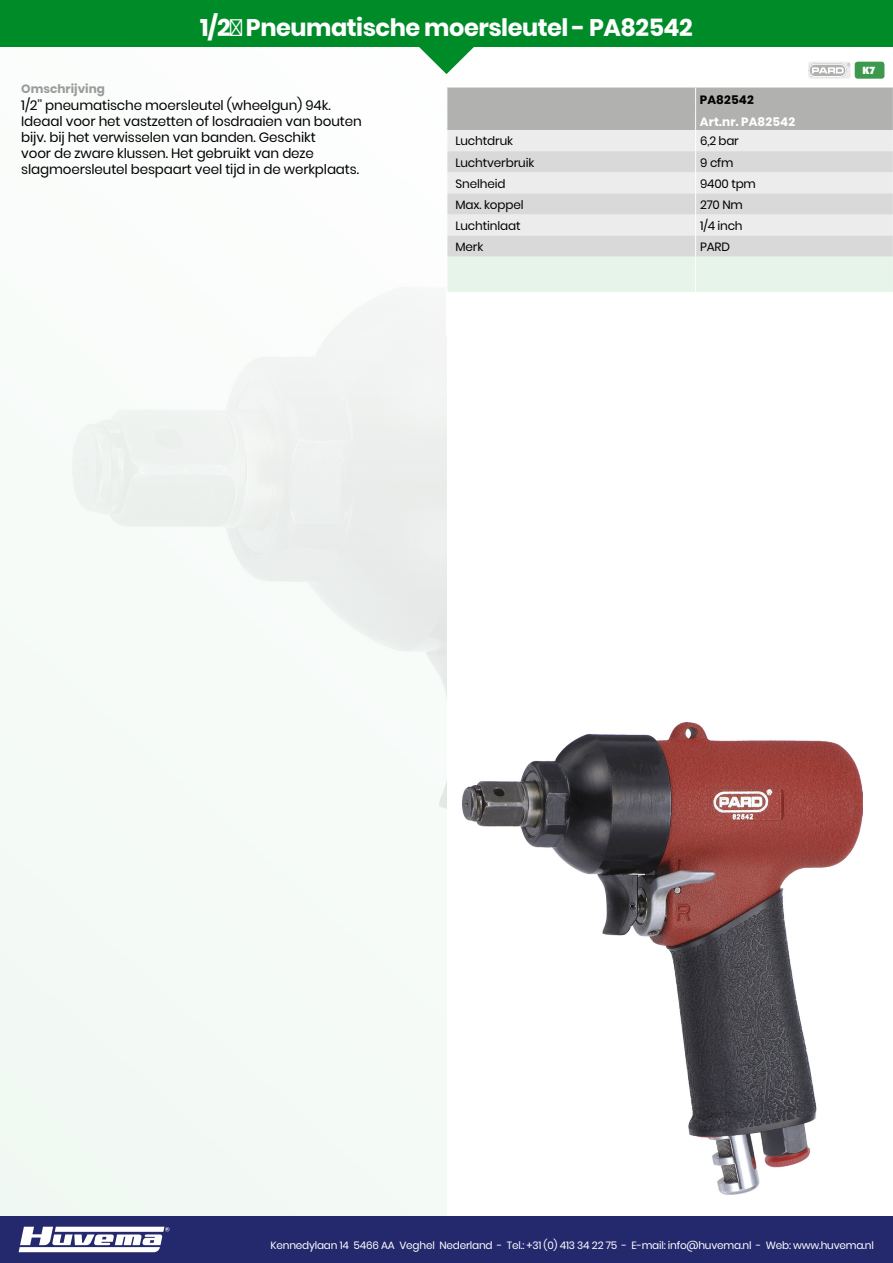
<style>
.page{position:relative;width:893px;height:1263px;background:#fff}
.page>*{position:absolute;margin:0;border:0;box-sizing:border-box;transform-origin:0 0}
.Tile_Header{font:700 24px "Poppins";letter-spacing:-.02em;color:#fff}
.ArticleGroupHeader_t{font:13.5px/16.2px "Poppins";letter-spacing:-.01em;color:#000}
.Table_Horzontal_Left{font:12px "Poppins";letter-spacing:-.01em;color:#000}
.Table_body_ATA{font:12px "Poppins";letter-spacing:-.02em;color:#000}
.itemNo_ATA{font:700 12px "Poppins";letter-spacing:.01em;color:#fff}
.SLUG{font:700 12px "Poppins";color:#9c9b9b}
.type_ATA{font:700 12px "Poppins";letter-spacing:.01em;color:#000}
.t1{font:10.5px "Poppins";letter-spacing:-.02em;color:#fff}
.Promo_VSP{font:900 10.5px "Dax";color:#fff}
</style>
<div class="page">
<div style="left:0;top:0;width:446px;height:1263px;background:#f6fbf7"></div>
<div style="left:0;top:1216px;width:893px;height:47px;background:#24286c"></div>
<svg style="left:19px;top:1227px;width:150px;height:25px"></svg>
<div style="left:0;top:0;width:893px;height:47px;background:#008b29"></div>
<div style="left:808px;top:62px;width:42px;height:17px;background:#e5e5e4;border-radius:3px"></div>
<svg style="left:808px;top:63px;width:42px;height:14px"></svg>
<div style="left:855px;top:62px;width:29px;height:17px;background:#3c984c;border-radius:3px"></div>
<svg style="left:447px;top:88px;width:446px;height:204px;background:#d9dbd9"></svg>
<svg style="left:419px;top:47px;width:55px;height:27px"></svg>
<img style="left:463px;top:723px;width:400px;height:472px">
<p class="Tile_Header" style="left:200px;top:14px;width:494px">1/2″ Pneumatische moersleutel - PA82542</p>
<p class="SLUG" style="left:21px;top:82px;width:85px">Omschrijving</p>
<p class="ArticleGroupHeader_t" style="left:21px;top:97px;width:342px">1/2’’ pneumatische moersleutel (wheelgun) 94k.<br>Ideaal voor het vastzetten of losdraaien van bouten bijv. bij het verwisselen van banden. Geschikt<br>voor de zware klussen. Het gebruikt van deze slagmoersleutel bespaart veel tijd in de werkplaats.</p>
<p class="type_ATA" style="left:700px;top:93px;width:56px">PA82542</p>
<p class="itemNo_ATA" style="left:700px;top:115px;width:97px">Art.nr. PA82542</p>
<p class="Table_Horzontal_Left" style="left:455px;top:134px;width:59px">Luchtdruk</p>
<p class="Table_body_ATA" style="left:700px;top:134px;width:40px">6,2 bar</p>
<p class="Table_Horzontal_Left" style="left:455px;top:155px;width:81px">Luchtverbruik</p>
<p class="Table_body_ATA" style="left:700px;top:155px;width:35px">9 cfm</p>
<p class="Table_Horzontal_Left" style="left:455px;top:176px;width:52px">Snelheid</p>
<p class="Table_body_ATA" style="left:700px;top:176px;width:57px">9400 tpm</p>
<p class="Table_Horzontal_Left" style="left:455px;top:198px;width:70px">Max. koppel</p>
<p class="Table_body_ATA" style="left:700px;top:198px;width:44px">270 Nm</p>
<p class="Table_Horzontal_Left" style="left:455px;top:219px;width:67px">Luchtinlaat</p>
<p class="Table_body_ATA" style="left:700px;top:219px;width:44px">1/4 inch</p>
<p class="Table_Horzontal_Left" style="left:455px;top:240px;width:29px">Merk</p>
<p class="Table_body_ATA" style="left:700px;top:240px;width:31px">PARD</p>
<p class="Promo_VSP" style="left:862px;top:65px;width:15px">K7</p>
<p class="t1" style="left:270px;top:1239px;width:605px">Kennedylaan 14 5466 AA Veghel Nederland - Tel.: +31 (0) 413 34 22 75 - E-mail: info@huvema.nl - Web: www.huvema.nl</p>
</div>
